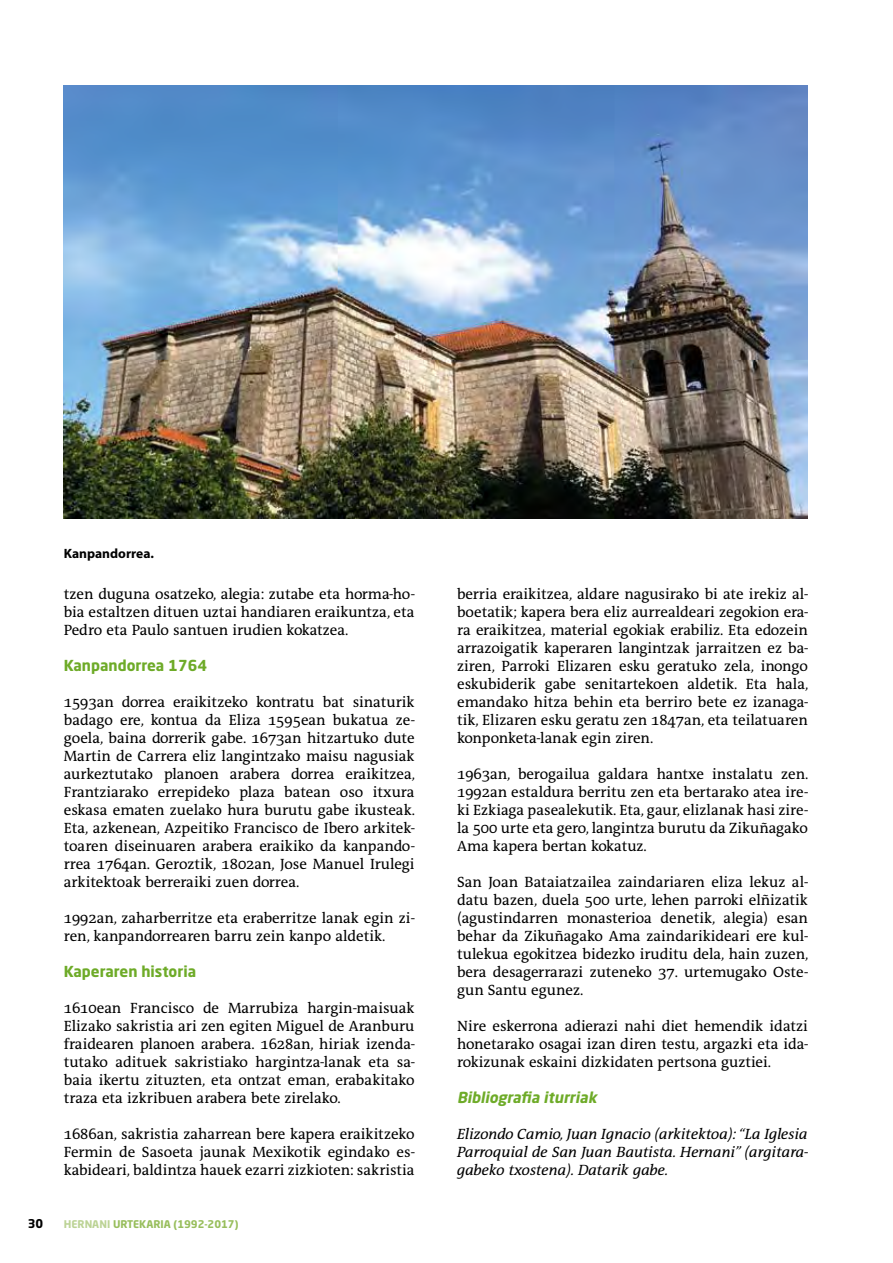
<style>
.page{position:relative;width:893px;height:1263px;background:#fff}
.page>*{position:absolute;margin:0;border:0;box-sizing:border-box;transform-origin:0 0}
.t1{font:15px/18px "The Antiqua Sun";color:#000;text-align:justify}
.t2{font:italic 15px/18px "The Antiqua Sun";color:#000;text-align:justify}
.t3{font:700 15px "Neo Sans W1 G";color:#6eab28}
.t4{font:italic 700 15px "Neo Sans W1 G";color:#6eab28}
.t5{font:700 13.5px "Myriad Pro";color:#000}
.t6{font:700 12px "Neo Sans W1 G";color:#000}
.t7{font:700 10.5px "Neo Sans W1 G";color:#98be5c}
.s1{color:#bcd395}
</style>
<div class="page">
<img style="left:64px;top:85px;width:744px;height:434px">
<p class="t5" style="left:64px;top:545px;width:92px">Kanpandorrea.</p>
<p class="t1" style="left:64px;top:585px;width:352px">tzen duguna osatzeko, alegia: zutabe eta horma-ho&shy;bia estaltzen dituen uztai handiaren eraikuntza, eta Pedro eta Paulo santuen irudien kokatzea.</p>
<p class="t3" style="left:64px;top:656px;width:145px">Kanpandorrea 1764</p>
<p class="t1" style="left:64px;top:693px;width:353px">1593an dorrea eraikitzeko kontratu bat sinaturik badago ere, kontua da Eliza 1595ean bukatua ze&shy;goela, baina dorrerik gabe. 1673an hitzartuko dute Martin de Carrera eliz langintzako maisu nagusiak aurkeztutako planoen arabera dorrea eraikitzea, Frantziarako errepideko plaza batean oso itxura eskasa ematen zuelako hura burutu gabe ikusteak.<br>Eta, azkenean, Azpeitiko Francisco de Ibero arkitek&shy;toaren diseinuaren arabera eraikiko da kanpando&shy;rrea 1764an. Geroztik, 1802an, Jose Manuel Irulegi arkitektoak berreraiki zuen dorrea.</p>
<p class="t1" style="left:64px;top:909px;width:352px">1992an, zaharberritze eta eraberritze lanak egin zi&shy;ren, kanpandorrearen barru zein kanpo aldetik.</p>
<p class="t3" style="left:64px;top:962px;width:134px">Kaperaren historia</p>
<p class="t1" style="left:64px;top:999px;width:352px">1610ean Francisco de Marrubiza hargin-maisuak Elizako sakristia ari zen egiten Miguel de Aranburu fraidearen planoen arabera. 1628an, hiriak izenda&shy;tutako adituek sakristiako hargintza-lanak eta sa&shy;baia ikertu zituzten, eta ontzat eman, erabakitako traza eta izkribuen arabera bete zirelako.</p>
<p class="t1" style="left:64px;top:1125px;width:352px">1686an, sakristia zaharrean bere kapera eraikitzeko Fermin de Sasoeta jaunak Mexikotik egindako es&shy;kabideari, baldintza hauek ezarri zizkioten: sakristia</p>
<p class="t6" style="left:28px;top:1215px;width:17px">30</p>
<p class="t7" style="left:64px;top:1217px;width:176px"><span class="s1">HERNANI</span> URTEKARIA (1992-2017)</p>
<p class="t1" style="left:457px;top:585px;width:353px">berria eraikitzea, aldare nagusirako bi ate irekiz al&shy;boetatik; kapera bera eliz aurrealdeari zegokion era&shy;ra eraikitzea, material egokiak erabiliz. Eta edozein arrazoigatik kaperaren langintzak jarraitzen ez ba&shy;ziren, Parroki Elizaren esku geratuko zela, inongo eskubiderik gabe senitartekoen aldetik. Eta hala, emandako hitza behin eta berriro bete ez izanaga&shy;tik, Elizaren esku geratu zen 1847an, eta teilatuaren konponketa-lanak egin ziren.</p>
<p class="t1" style="left:457px;top:765px;width:353px">1963an, berogailua galdara hantxe instalatu zen.<br>1992an estaldura berritu zen eta bertarako atea ire&shy;ki Ezkiaga pasealekutik. Eta, gaur, elizlanak hasi zire&shy;la 500 urte eta gero, langintza burutu da Zikuñagako Ama kapera bertan kokatuz.</p>
<p class="t1" style="left:457px;top:873px;width:353px">San Joan Bataiatzailea zaindariaren eliza lekuz al&shy;datu bazen, duela 500 urte, lehen parroki elñizatik (agustindarren monasterioa denetik, alegia) esan behar da Zikuñagako Ama zaindarikideari ere kul&shy;tulekua egokitzea bidezko iruditu dela, hain zuzen, bera desagerrarazi zuteneko 37. urtemugako Oste&shy;gun Santu egunez.</p>
<p class="t1" style="left:457px;top:1017px;width:352px">Nire eskerrona adierazi nahi diet hemendik idatzi honetarako osagai izan diren testu, argazki eta ida&shy;rokizunak eskaini dizkidaten pertsona guztiei.</p>
<p class="t4" style="left:457px;top:1088px;width:144px">Bibliografia iturriak</p>
<p class="t2" style="left:457px;top:1125px;width:352px">Elizondo Camio, Juan Ignacio (arkitektoa): “La Iglesia Parroquial de San Juan Bautista. Hernani” (argitara&shy;gabeko txostena). Datarik gabe.</p>
</div>
